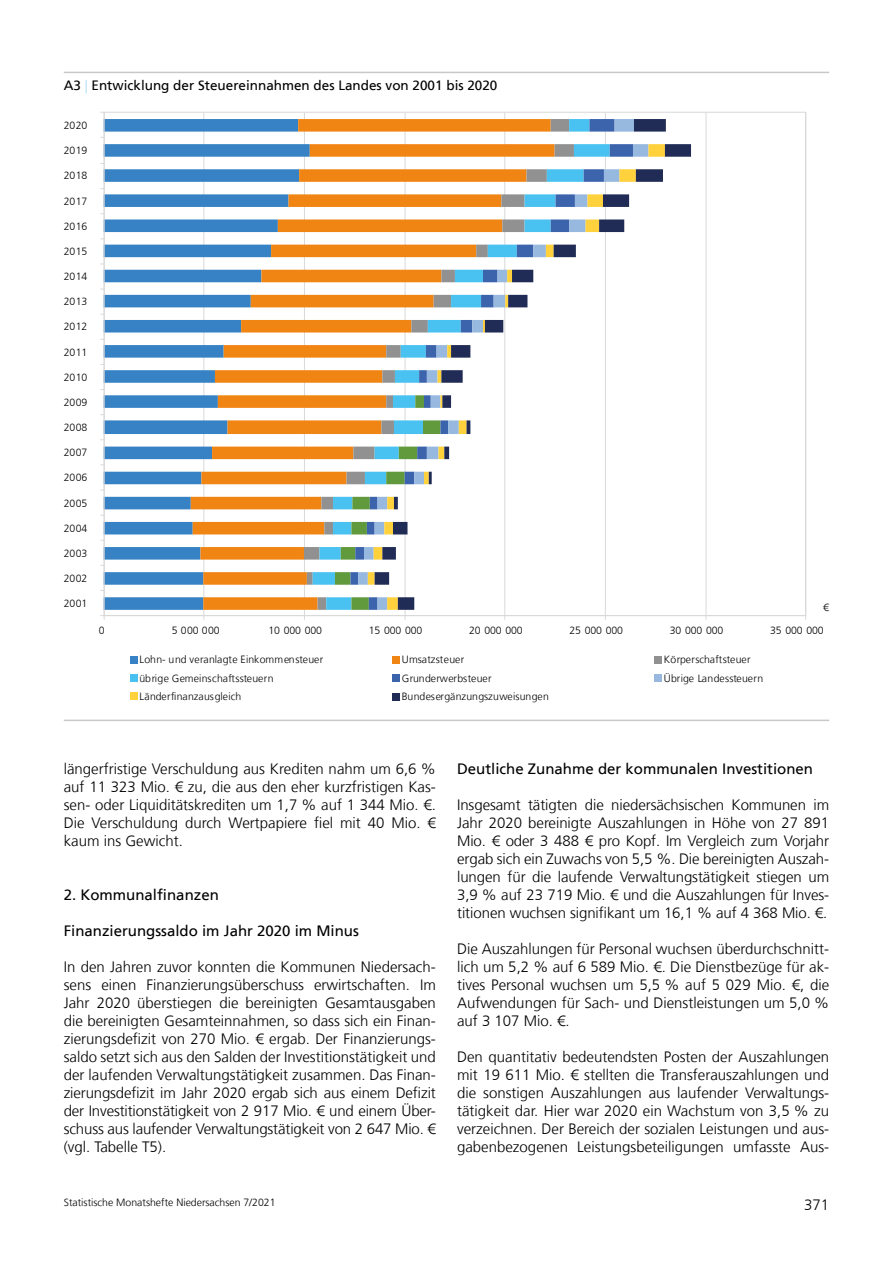
<style>
.page{position:relative;width:893px;height:1263px;background:#fff}
.page>*{position:absolute;margin:0;border:0;box-sizing:border-box;transform-origin:0 0}
.P_Fliesstext{font:300 15px/18px "NDS Frutiger";color:#000;text-align:justify}
.H3_Zwischenüberschri{font:15px "NDS Frutiger 55 Roman";color:#000}
.H3_Bildueberschrifte{font:13.5px "NDS Frutiger 55 Roman";color:#000}
.t1{font:300 10.5px "NDS Frutiger";letter-spacing:-.015em;color:#010202}
.t2{font:300 10.5px "NDS Frutiger";letter-spacing:.01em;color:#010202}
.t3{font:300 10.5px "NDS Frutiger";letter-spacing:.015em;color:#010202}
.t4{font:300 10.5px "NDS Frutiger";color:#000}
.t5{font:300 10.5px "NDS Frutiger";letter-spacing:.005em;color:#010202}
.s1{color:#bae2f9}
.s2{font-family:"NDS Frutiger Light 2";font-weight:400}
</style>
<div class="page">
<hr style="left:64px;top:72px;width:765px;height:1px;background:#c8c8c8">
<hr style="left:64px;top:720px;width:765px;height:1px;background:#c8c8c8">
<hr style="left:706px;top:112px;width:1px;height:504px;background:#d9d9d9">
<hr style="left:605px;top:112px;width:1px;height:504px;background:#d9d9d9">
<hr style="left:504px;top:112px;width:1px;height:504px;background:#d9d9d9">
<hr style="left:405px;top:112px;width:1px;height:504px;background:#d9d9d9">
<hr style="left:304px;top:112px;width:1px;height:504px;background:#d9d9d9">
<hr style="left:203px;top:112px;width:1px;height:504px;background:#d9d9d9">
<svg style="left:105px;top:119px;width:86px;height:491px"></svg>
<svg style="left:191px;top:119px;width:113px;height:491px"></svg>
<svg style="left:304px;top:119px;width:9px;height:491px"></svg>
<svg style="left:313px;top:119px;width:37px;height:491px"></svg>
<svg style="left:335px;top:395px;width:15px;height:215px"></svg>
<svg style="left:350px;top:119px;width:8px;height:491px"></svg>
<svg style="left:358px;top:119px;width:17px;height:491px"></svg>
<svg style="left:368px;top:144px;width:7px;height:466px"></svg>
<svg style="left:375px;top:119px;width:316px;height:491px"></svg>
<hr style="left:104px;top:615px;width:702px;height:1px;background:#d9d9d9">
<hr style="left:104px;top:112px;width:1px;height:504px;background:#d9d9d9">
<div style="left:130px;top:656px;width:7px;height:7px;background:#3682c4"></div>
<div style="left:392px;top:656px;width:7px;height:7px;background:#f18514"></div>
<div style="left:654px;top:656px;width:8px;height:7px;background:#919191"></div>
<div style="left:130px;top:674px;width:7px;height:8px;background:#49c2f1"></div>
<div style="left:392px;top:675px;width:7px;height:7px;background:#3c64ad"></div>
<div style="left:654px;top:674px;width:8px;height:8px;background:#97b9e0"></div>
<div style="left:130px;top:693px;width:7px;height:7px;background:#ffd13d"></div>
<div style="left:392px;top:693px;width:7px;height:7px;background:#212c56"></div>
<h4 class="H3_Bildueberschrifte" style="left:64px;top:78px;width:435px">A3 <span class="s1">|</span> Entwicklung der Steuereinnahmen des Landes von 2001 bis 2020</h4>
<p class="t1" style="left:64px;top:120px;width:25px">2020</p>
<p class="t1" style="left:64px;top:145px;width:25px">2019</p>
<p class="t1" style="left:64px;top:170px;width:25px">2018</p>
<p class="t1" style="left:64px;top:195px;width:25px">2017</p>
<p class="t1" style="left:64px;top:220px;width:25px">2016</p>
<p class="t1" style="left:64px;top:245px;width:25px">2015</p>
<p class="t1" style="left:64px;top:271px;width:25px">2014</p>
<p class="t1" style="left:64px;top:296px;width:25px">2013</p>
<p class="t1" style="left:64px;top:321px;width:25px">2012</p>
<p class="t1" style="left:64px;top:346px;width:25px">2011</p>
<p class="t1" style="left:64px;top:371px;width:25px">2010</p>
<p class="t1" style="left:64px;top:396px;width:25px">2009</p>
<p class="t1" style="left:64px;top:421px;width:25px">2008</p>
<p class="t1" style="left:64px;top:447px;width:25px">2007</p>
<p class="t1" style="left:64px;top:472px;width:25px">2006</p>
<p class="t1" style="left:64px;top:497px;width:25px">2005</p>
<p class="t1" style="left:64px;top:522px;width:25px">2004</p>
<p class="t1" style="left:64px;top:547px;width:25px">2003</p>
<p class="t1" style="left:64px;top:572px;width:25px">2002</p>
<p class="t1" style="left:64px;top:598px;width:25px">2001</p>
<p class="t1" style="left:823px;top:601px;width:7px">€</p>
<p class="t1" style="left:99px;top:624px;width:7px">0</p>
<p class="t1" style="left:172px;top:624px;width:49px">5 000 000</p>
<p class="t1" style="left:269px;top:624px;width:55px">10 000 000</p>
<p class="t1" style="left:369px;top:624px;width:55px">15 000 000</p>
<p class="t1" style="left:469px;top:624px;width:55px">20 000 000</p>
<p class="t1" style="left:569px;top:624px;width:55px">25 000 000</p>
<p class="t1" style="left:670px;top:624px;width:55px">30 000 000</p>
<p class="t1" style="left:770px;top:624px;width:55px">35 000 000</p>
<p class="t3" style="left:140px;top:654px;width:185px">Lohn- und veranlagte Einkommensteuer</p>
<p class="t3" style="left:402px;top:654px;width:64px">Umsatzsteuer</p>
<p class="t5" style="left:664px;top:654px;width:88px">Körperschaftsteuer</p>
<p class="t2" style="left:140px;top:672px;width:136px">übrige Gemeinschaftssteuern</p>
<p class="t2" style="left:402px;top:672px;width:91px">Grunderwerbsteuer</p>
<p class="t2" style="left:664px;top:672px;width:101px">Übrige Landessteuern</p>
<p class="t2" style="left:140px;top:690px;width:103px">Länderfinanzausgleich</p>
<p class="t1" style="left:402px;top:690px;width:149px">Bundesergänzungszuweisungen</p>
<p class="P_Fliesstext" style="left:64px;top:760px;width:374px">längerfristige Verschuldung aus Krediten nahm um 6,6 % auf 11 323 Mio. € zu, die aus den eher kurzfristigen Kas&shy;sen- oder Liquiditätskrediten um 1,7 % auf 1 344 Mio. €.<br><span class="s2">Die Verschuldung durch Wertpapiere fiel mit 40 Mio. € </span>kaum ins Gewicht.</p>
<h3 class="H3_Zwischenüberschri" style="left:64px;top:886px;width:157px">2. Kommunalfinanzen</h3>
<h3 class="H3_Zwischenüberschri" style="left:64px;top:922px;width:297px">Finanzierungssaldo im Jahr 2020 im Minus</h3>
<p class="P_Fliesstext" style="left:64px;top:958px;width:374px">In den Jahren zuvor konnten die Kommunen Niedersach&shy;sens einen Finanzierungsüberschuss erwirtschaften. Im Jahr 2020 überstiegen die bereinigten Gesamtausgaben die bereinigten Gesamteinnahmen, so dass sich ein Finan&shy;<span class="s2">zierungsdefizit von 270 Mio. € ergab. Der Finanzierungs&shy;</span>saldo setzt sich aus den Salden der Investitionstätigkeit und der laufenden Verwaltungstätigkeit zusammen. Das Finan&shy;<span class="s2">zierungsdefizit im Jahr 2020 ergab sich aus einem Defizit </span>der Investitionstätigkeit von 2 917 Mio. € und einem Über&shy;schuss aus laufender Verwaltungstätigkeit von 2 647 Mio. € (vgl. Tabelle T5).</p>
<h3 class="H3_Zwischenüberschri" style="left:457px;top:760px;width:357px">Deutliche Zunahme der kommunalen Investitionen</h3>
<p class="P_Fliesstext" style="left:457px;top:796px;width:374px">Insgesamt tätigten die niedersächsischen Kommunen im Jahr 2020 bereinigte Auszahlungen in Höhe von 27 891<br>Mio. € oder 3 488 € pro Kopf. Im Vergleich zum Vorjahr ergab sich ein Zuwachs von 5,5 %. Die bereinigten Auszah&shy;lungen für die laufende Verwaltungstätigkeit stiegen um 3,9 % auf 23 719 Mio. € und die Auszahlungen für Inves&shy;<span class="s2">titionen wuchsen signifikant um 16,1 % auf 4 368 Mio. €.</span></p>
<p class="P_Fliesstext" style="left:457px;top:940px;width:374px">Die Auszahlungen für Personal wuchsen überdurchschnitt&shy;lich um 5,2 % auf 6 589 Mio. €. Die Dienstbezüge für ak&shy;tives Personal wuchsen um 5,5 % auf 5 029 Mio. €, die Aufwendungen für Sach- und Dienstleistungen um 5,0 % auf 3 107 Mio. €.</p>
<p class="P_Fliesstext" style="left:457px;top:1048px;width:374px">Den quantitativ bedeutendsten Posten der Auszahlungen mit 19 611 Mio. € stellten die Transferauszahlungen und die sonstigen Auszahlungen aus laufender Verwaltungs&shy;tätigkeit dar. Hier war 2020 ein Wachstum von 3,5 % zu verzeichnen. Der Bereich der sozialen Leistungen und aus&shy;gabenbezogenen Leistungsbeteiligungen umfasste Aus-</p>
<p class="t4" style="left:64px;top:1196px;width:213px">Statistische Monatshefte Niedersachsen 7/2021</p>
<p class="P_Fliesstext" style="left:804px;top:1196px;width:27px">371</p>
</div>
